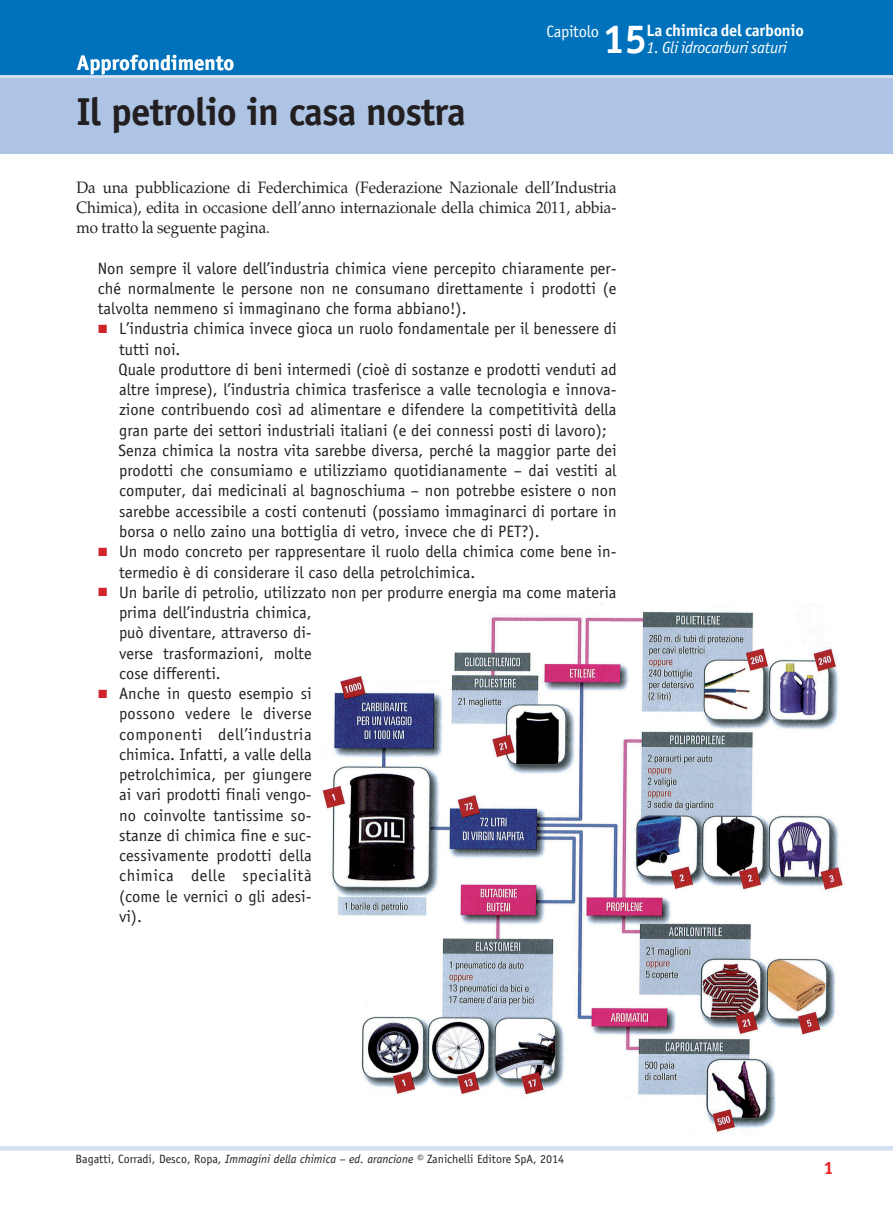
<style>
.page{position:relative;width:893px;height:1212px;background:#fff}
.page>*{position:absolute;margin:0;border:0;box-sizing:border-box;transform-origin:0 0}
.t1{font:700 40.65px "Officina Sans Std";color:#fff}
.t2{font:700 39px "Officina Sans Std";letter-spacing:-.025em;color:#231f20}
.t3{font:700 21px "Officina Sans Std";color:#fff}
.t4{font:700 18px "Officina Sans Std";color:#ee1d23}
.t5{font:16.5px "Officina Sans Std";color:#231f20}
.t6{font:16.5px/20.2px "Palatino LT Std";color:#231f20;text-align:justify;scale:.92 1}
.t7{font:16.5px "Officina Sans Std";letter-spacing:.03em;color:#231f20}
.t8{font:italic 16.5px "Officina Sans Std";letter-spacing:-.015em;color:#fff}
.t9{font:16.5px "Officina Sans Std";letter-spacing:.035em;color:#231f20}
.t10{font:700 16.5px "Officina Sans Std";letter-spacing:-.015em;color:#fff}
.t11{font:16.5px "Officina Sans Std";letter-spacing:-.02em;color:#fff}
.t12{font:12px "Officina Sans Std";color:#231f20}
.s1{color:#d1232a}
.s2{font-style:italic}
</style>
<div class="page">
<div style="left:0;top:52px;width:893px;height:101px;background:#adc4e5"></div>
<div style="left:0;top:0;width:893px;height:76px;background:#0072bc"></div>
<hr style="left:0;top:75px;width:893px;height:3px;background:#d4e0f1">
<hr style="left:0;top:1146px;width:893px;height:4px;background:#d4e0f1">
<img style="left:321px;top:603px;width:523px;height:532px">
<p class="t3" style="left:77px;top:50px;width:159px">Approfondimento</p>
<h2 class="t2" style="left:77px;top:87px;width:391px">Il petrolio in casa nostra</h2>
<p class="t11" style="left:546px;top:22px;width:54px">Capitolo</p>
<h1 class="t1" style="left:602px;top:14px;width:46px">15</h1>
<p class="t10" style="left:646px;top:20px;width:159px">La chimica del carbonio</p>
<p class="t8" style="left:646px;top:38px;width:142px">1. Gli idrocarburi saturi</p>
<p class="t6" style="left:77px;top:177px;width:588px">Da una pubblicazione di Federchimica (Federazione Nazionale dell’Industria Chimica), edita in occasione dell’anno internazionale della chimica 2011, abbia&shy;mo tratto la seguente pagina.</p>
<p class="t5" style="left:98px;top:258px;width:520px">Non sempre il valore dell’industria chimica viene percepito chiaramente per-</p>
<p class="t5" style="left:98px;top:279px;width:520px">ché normalmente le persone non ne consumano direttamente i prodotti (e</p>
<p class="t5" style="left:98px;top:299px;width:370px">talvolta nemmeno si immaginano che forma abbiano!).</p>
<p class="t5" style="left:98px;top:319px;width:520px"><span class="s1">◼</span> L’industria chimica invece gioca un ruolo fondamentale per il benessere di</p>
<p class="t5" style="left:119px;top:339px;width:63px">tutti noi.</p>
<p class="t5" style="left:119px;top:360px;width:500px">Quale produttore di beni intermedi (cioè di sostanze e prodotti venduti ad</p>
<p class="t5" style="left:119px;top:380px;width:499px">altre imprese), l’industria chimica trasferisce a valle tecnologia e innova-</p>
<p class="t5" style="left:119px;top:400px;width:499px">zione contribuendo così ad alimentare e difendere la competitività della</p>
<p class="t5" style="left:119px;top:420px;width:489px">gran parte dei settori industriali italiani (e dei connessi posti di lavoro);</p>
<p class="t5" style="left:119px;top:441px;width:499px">Senza chimica la nostra vita sarebbe diversa, perché la maggior parte dei</p>
<p class="t5" style="left:119px;top:461px;width:499px">prodotti che consumiamo e utilizziamo quotidianamente – dai vestiti al</p>
<p class="t5" style="left:119px;top:481px;width:499px">computer, dai medicinali al bagnoschiuma – non potrebbe esistere o non</p>
<p class="t5" style="left:119px;top:501px;width:499px">sarebbe accessibile a costi contenuti (possiamo immaginarci di portare in</p>
<p class="t5" style="left:119px;top:522px;width:422px">borsa o nello zaino una bottiglia di vetro, invece che di PET?).</p>
<p class="t5" style="left:98px;top:542px;width:520px"><span class="s1">◼</span> Un modo concreto per rappresentare il ruolo della chimica come bene in-</p>
<p class="t5" style="left:119px;top:562px;width:358px">termedio è di considerare il caso della petrolchimica.</p>
<p class="t5" style="left:98px;top:582px;width:520px"><span class="s1">◼</span> Un barile di petrolio, utilizzato non per produrre energia ma come materia</p>
<p class="t5" style="left:119px;top:603px;width:194px">prima dell’industria chimica,</p>
<p class="t5" style="left:119px;top:623px;width:194px">può diventare, attraverso di-</p>
<p class="t5" style="left:119px;top:643px;width:194px">verse trasformazioni, molte</p>
<p class="t5" style="left:119px;top:663px;width:103px">cose differenti.</p>
<p class="t5" style="left:98px;top:684px;width:215px"><span class="s1">◼</span> Anche in questo esempio si</p>
<p class="t5" style="left:119px;top:704px;width:194px">possono vedere le diverse</p>
<p class="t7" style="left:119px;top:724px;width:194px">componenti dell’industria</p>
<p class="t5" style="left:119px;top:744px;width:194px">chimica. Infatti, a valle della</p>
<p class="t5" style="left:119px;top:765px;width:194px">petrolchimica, per giungere</p>
<p class="t5" style="left:119px;top:785px;width:194px">ai vari prodotti finali vengo-</p>
<p class="t5" style="left:119px;top:805px;width:194px">no coinvolte tantissime so-</p>
<p class="t5" style="left:119px;top:825px;width:194px">stanze di chimica fine e suc-</p>
<p class="t5" style="left:119px;top:846px;width:194px">cessivamente prodotti della</p>
<p class="t9" style="left:119px;top:866px;width:194px">chimica delle specialità</p>
<p class="t5" style="left:119px;top:886px;width:194px">(come le vernici o gli adesi-</p>
<p class="t5" style="left:119px;top:906px;width:24px">vi).</p>
<p class="t12" style="left:75px;top:1152px;width:490px">Bagatti, Corradi, Desco, Ropa, <span class="s2">Immagini della chimica – ed. arancione ©</span> Zanichelli Editore SpA, 2014</p>
<p class="t4" style="left:823px;top:1156px;width:12px">1</p>
</div>
